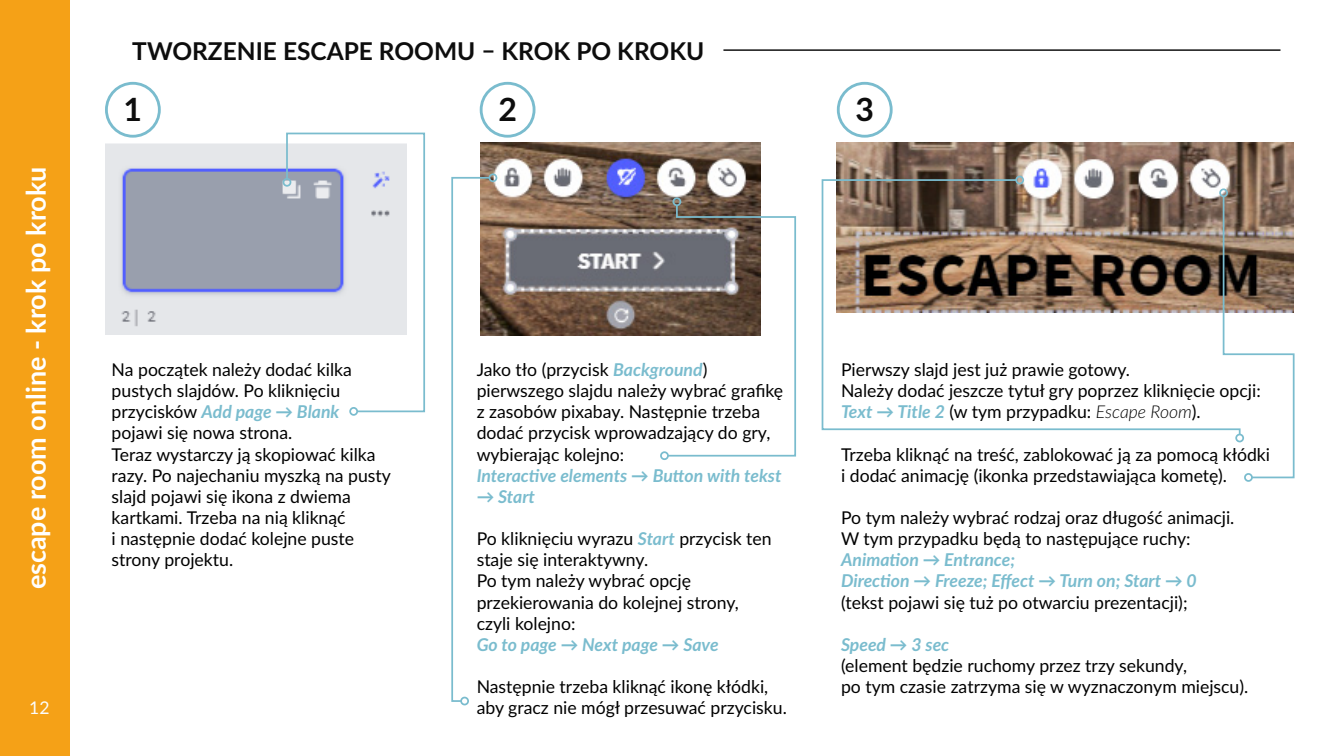
<style>
.page{position:relative;width:1344px;height:756px;background:#fff}
.page>*{position:absolute;margin:0;border:0;box-sizing:border-box;transform-origin:0 0}
.t1{font:700 31.99px "Lato";color:#0d0d0d}
.t2{font:700 26.95px "Lato";color:#fff}
.t3{font:700 24.5px "Lato";color:#0d0d0d}
.t4{font:17.64px/21.2px "Lato";color:#000}
.t5{font:italic 700 17.64px "Lato";color:#7abcce}
.t6{font:17.5px "Lato";color:#fcfcfc}
.s1{font-weight:700;font-style:italic;color:#7abcce}
.s2{font-weight:300;font-style:italic}
</style>
<div class="page">
<div style="left:0;top:0;width:70px;height:756px;background:#f5a117"></div>
<hr style="left:723px;top:49px;width:558px;height:2px;background:#000">
<img style="left:105px;top:143px;width:180px;height:191px">
<img style="left:481px;top:142px;width:279px;height:193px">
<img style="left:837px;top:142px;width:457px;height:53px">
<svg style="left:285px;top:132px;width:140px;height:281px"></svg>
<div style="left:349px;top:407px;width:9px;height:9px;border:2px solid #7abcce;border-radius:50%"></div>
<div style="left:283px;top:178px;width:8px;height:9px;border:2px solid #7abcce;border-radius:50%"></div>
<svg style="left:451px;top:176px;width:40px;height:526px"></svg>
<div style="left:460px;top:697px;width:9px;height:8px;border:2px solid #7abcce;border-radius:50%"></div>
<div style="left:489px;top:173px;width:8px;height:9px;border:2px solid #7abcce;border-radius:50%"></div>
<svg style="left:666px;top:204px;width:130px;height:253px"></svg>
<div style="left:673px;top:197px;width:8px;height:9px;border:2px solid #7abcce;border-radius:50%"></div>
<div style="left:660px;top:451px;width:9px;height:9px;border:2px solid #7abcce;border-radius:50%"></div>
<svg style="left:821px;top:178px;width:420px;height:253px"></svg>
<div style="left:1015px;top:176px;width:9px;height:8px;border:2px solid #7abcce;border-radius:50%"></div>
<svg style="left:1222px;top:195px;width:73px;height:284px"></svg>
<div style="left:1244px;top:473px;width:9px;height:9px;border:2px solid #7abcce;border-radius:50%"></div>
<div style="left:1219px;top:188px;width:9px;height:9px;border:2px solid #7abcce;border-radius:50%"></div>
<div style="left:105px;top:82px;width:56px;height:56px;border:3px solid #7abcce;border-radius:50%"></div>
<div style="left:480px;top:82px;width:56px;height:56px;border:3px solid #7abcce;border-radius:50%"></div>
<div style="left:837px;top:82px;width:56px;height:56px;border:3px solid #7abcce;border-radius:50%"></div>
<h2 class="t2" style="left:16px;top:589px;width:424px;rotate:-90deg">escape room online - krok po kroku</h2>
<p class="t6" style="left:29px;top:695px;width:22px">12</p>
<p class="t3" style="left:132px;top:33px;width:574px">TWORZENIE ESCAPE ROOMU – KROK PO KROKU</p>
<p class="t1" style="left:124px;top:86px;width:20px">1</p>
<p class="t1" style="left:498px;top:86px;width:20px">2</p>
<p class="t1" style="left:855px;top:86px;width:20px">3</p>
<p class="t4" style="left:112px;top:358px;width:242px">Na początek należy dodać kilka pustych slajdów. Po kliknięciu przycisków <span class="s1">Add page → Blank </span>pojawi się nowa strona.</p>
<p class="t4" style="left:112px;top:443px;width:281px">Teraz wystarczy ją skopiować kilka razy. Po najechaniu myszką na pusty slajd pojawi się ikona z dwiema kartkami. Trzeba na nią kliknąć<br>i następnie dodać kolejne puste strony projektu.</p>
<p class="t4" style="left:477px;top:358px;width:308px">Jako tło (przycisk <span class="s1">Background</span>) pierwszego slajdu należy wybrać grafikę z zasobów pixabay. Następnie trzeba dodać przycisk wprowadzający do gry, wybierając kolejno:</p>
<p class="t5" style="left:477px;top:462px;width:306px">Interactive elements → Button with tekst</p>
<p class="t5" style="left:477px;top:483px;width:60px">→ Start</p>
<p class="t4" style="left:477px;top:527px;width:296px">Po kliknięciu wyrazu <span class="s1">Start</span> przycisk ten staje się interaktywny.</p>
<p class="t4" style="left:477px;top:570px;width:264px">Po tym należy wybrać opcję przekierowania do kolejnej strony,</p>
<p class="t4" style="left:477px;top:612px;width:100px">czyli kolejno:</p>
<p class="t5" style="left:477px;top:632px;width:243px">Go to page → Next page → Save</p>
<p class="t4" style="left:477px;top:676px;width:312px">Następnie trzeba kliknąć ikonę kłódki, aby gracz nie mógł przesuwać przycisku.</p>
<p class="t4" style="left:841px;top:358px;width:291px">Pierwszy slajd jest już prawie gotowy.</p>
<p class="t4" style="left:841px;top:379px;width:421px">Należy dodać jeszcze tytuł gry poprzez kliknięcie opcji:<br><span class="s1">Text → Title 2</span> (w tym przypadku: <span class="s2">Escape Room</span>).</p>
<p class="t4" style="left:841px;top:443px;width:431px">Trzeba kliknąć na treść, zablokować ją za pomocą kłódki</p>
<p class="t4" style="left:841px;top:464px;width:387px">i dodać animację (ikonka przedstawiająca kometę).</p>
<p class="t4" style="left:841px;top:506px;width:395px">Po tym należy wybrać rodzaj oraz długość animacji.</p>
<p class="t4" style="left:841px;top:527px;width:351px">W tym przypadku będą to następujące ruchy:</p>
<p class="t5" style="left:841px;top:547px;width:176px">Animation → Entrance;</p>
<p class="t5" style="left:841px;top:568px;width:357px">Direction → Freeze; Effect → Turn on; Start → 0</p>
<p class="t4" style="left:841px;top:591px;width:348px">(tekst pojawi się tuż po otwarciu prezentacji);</p>
<p class="t5" style="left:841px;top:632px;width:110px">Speed → 3 sec</p>
<p class="t4" style="left:841px;top:654px;width:347px">(element będzie ruchomy przez trzy sekundy,</p>
<p class="t4" style="left:841px;top:676px;width:409px">po tym czasie zatrzyma się w wyznaczonym miejscu).</p>
</div>
